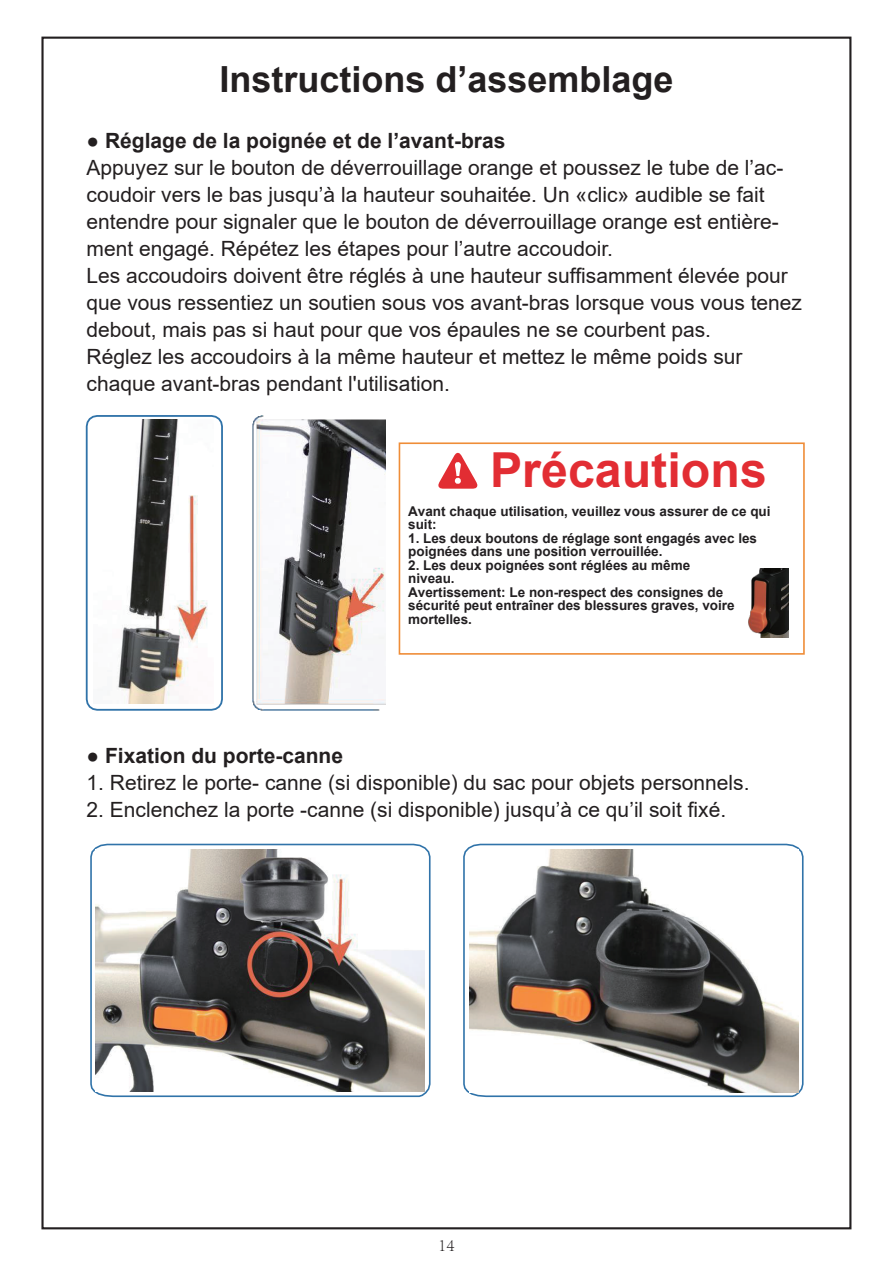
<style>
.page{position:relative;width:893px;height:1263px;background:#fff}
.page>*{position:absolute;margin:0;border:0;box-sizing:border-box;transform-origin:0 0}
.t1{font:700 48.3px "Arial";color:#e22d33}
.t2{font:700 36px "Arial";color:#231f20}
.t3{font:21px/27px "Arial";color:#231f20}
.t4{font:700 21px "Arial";color:#231f20}
.t5{font:300 18px "Adobe Song Std";color:#231f20}
.t6{font:700 13.5px/13.5px "Arial";color:#221f21}
</style>
<div class="page">
<svg style="left:399px;top:442px;width:406px;height:213px"></svg>
<svg style="left:438px;top:453px;width:39px;height:36px"></svg>
<img style="left:749px;top:568px;width:39px;height:69px">
<svg style="left:86px;top:415px;width:137px;height:296px"></svg>
<img style="left:93px;top:419px;width:121px;height:285px">
<img style="left:252px;top:415px;width:133px;height:296px">
<svg style="left:90px;top:844px;width:341px;height:253px"></svg>
<img style="left:96px;top:849px;width:329px;height:243px">
<svg style="left:463px;top:844px;width:341px;height:253px"></svg>
<img style="left:470px;top:849px;width:329px;height:243px">
<h2 class="t2" style="left:219px;top:54px;width:456px">Instructions d’assemblage</h2>
<p class="t4" style="left:87px;top:126px;width:420px">● Réglage de la poignée et de l’avant-bras</p>
<p class="t3" style="left:87px;top:154px;width:717px">Appuyez sur le bouton de déverrouillage orange et poussez le tube de l’ac&shy;coudoir vers le bas jusqu’à la hauteur souhaitée. Un «clic» audible se fait entendre pour signaler que le bouton de déverrouillage orange est entière&shy;ment engagé. Répétez les étapes pour l’autre accoudoir.<br>Les accoudoirs doivent être réglés à une hauteur suffisamment élevée pour que vous ressentiez un soutien sous vos avant-bras lorsque vous vous tenez debout, mais pas si haut pour que vos épaules ne se courbent pas.<br>Réglez les accoudoirs à la même hauteur et mettez le même poids sur chaque avant-bras pendant l'utilisation.</p>
<h1 class="t1" style="left:490px;top:436px;width:278px">Précautions</h1>
<p class="t6" style="left:408px;top:504px;width:364px">Avant chaque utilisation, veuillez vous assurer de ce qui suit:</p>
<p class="t6" style="left:408px;top:531px;width:350px">1. Les deux boutons de réglage sont engagés avec les poignées dans une position verrouillée.</p>
<p class="t6" style="left:408px;top:558px;width:328px">2. Les deux poignées sont réglées au même niveau.<br>Avertissement: Le non-respect des consignes de sécurité peut entraîner des blessures graves, voire mortelles.</p>
<p class="t4" style="left:87px;top:741px;width:258px">● Fixation du porte-canne</p>
<p class="t3" style="left:87px;top:769px;width:664px">1. Retirez le porte- canne (si disponible) du sac pour objets personnels.</p>
<p class="t3" style="left:87px;top:796px;width:641px">2. Enclenchez la porte -canne (si disponible) jusqu’à ce qu’il soit fixé.</p>
<p class="t5" style="left:438px;top:1235px;width:18px">14</p>
</div>
